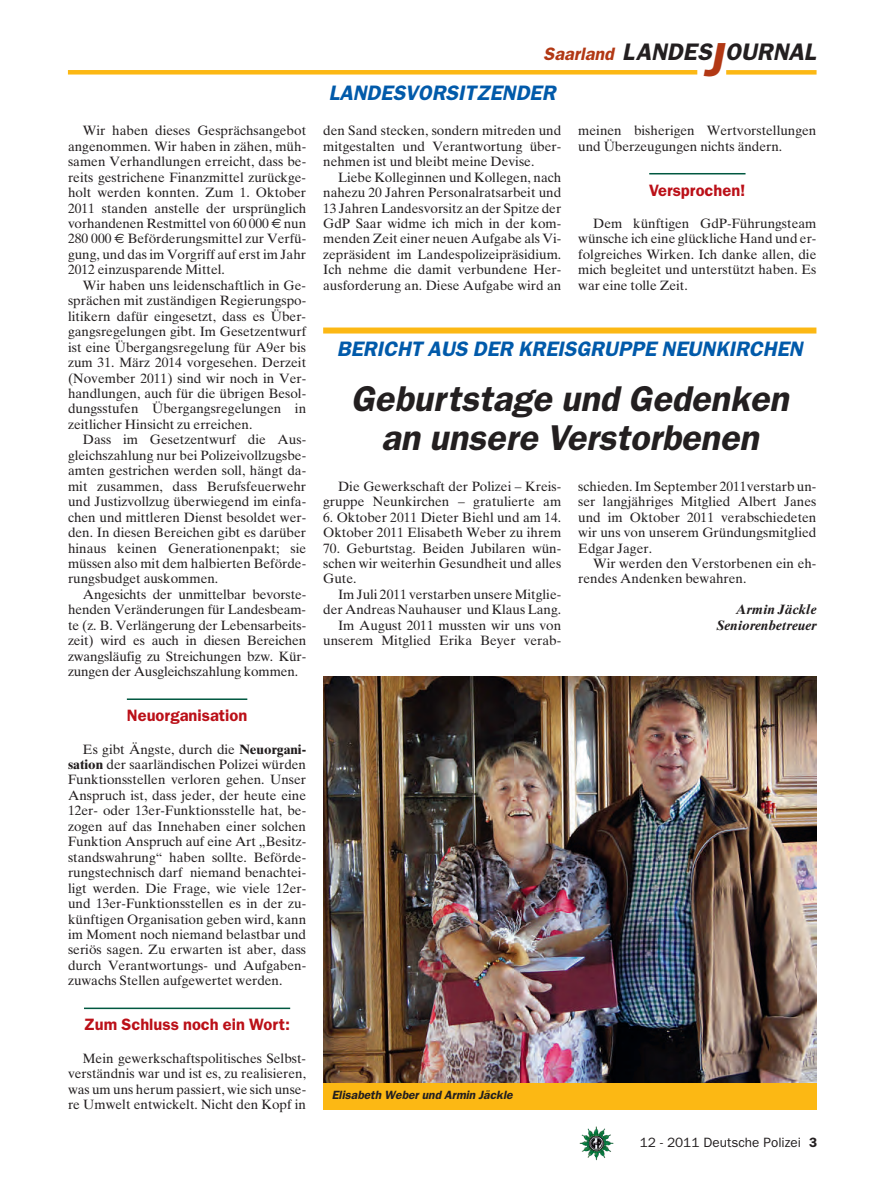
<style>
.page{position:relative;width:893px;height:1191px;background:#fff}
.page>*{position:absolute;margin:0;border:0;box-sizing:border-box;transform-origin:0 0}
.t1{font:36px/39px "Franklin Gothic Demi Oblique OV UTXIJC";color:#231f20;text-align:center}
.t2{font:24px "Franklin Gothic Demi Oblique OV UTXIJC";color:#231f20}
.t3{font:21px "Franklin Gothic Demi Oblique OV UTXIJC";color:#015aaa}
.t4{font:18px "Franklin Gothic Demi Oblique OV UTXIJC";color:#b23814}
.t5{font:16.5px "Franklin Gothic Demi OV MTXIJC";color:#bb1018}
.t6{font:13.5px/15.5px "Times Ten Roman OV PTXIJC";color:#231f20;text-align:justify}
.t7{font:13.5px/15.5px "Times Ten Bold Italic OV STXIJC";color:#231f20;text-align:right}
.t8{font:13.5px "Franklin Gothic Book OV LTXIJC";color:#231f20}
.t9{font:12px "Franklin Gothic Demi Oblique OV UTXIJC";color:#231f20}
.s1{font-family:"Euro Sans"}
.s2{font-family:"Times Ten Bold OV RTXIJC"}
.s3{font-size:48px;color:#b23814}
.s4{font-family:"Franklin Gothic Demi OV MTXIJC"}
</style>
<div class="page">
<img style="left:67px;top:70px;width:750px;height:1091px">
<p class="t6" style="left:68px;top:123px;width:240px;text-indent:15px">Wir haben dieses Gesprächsangebot angenommen. Wir haben in zähen, müh&shy;samen Verhandlungen erreicht, dass be&shy;reits gestrichene Finanzmittel zurückge&shy;holt werden konnten. Zum 1. Oktober 2011 standen anstelle der ursprünglich vorhandenen Restmittel von 60 000 <span class="s1">€</span> nun 280 000 <span class="s1">€</span> Beförderungsmittel zur Verfü&shy;gung, und das im Vorgriff auf erst im Jahr 2012 einzusparende Mittel.</p>
<p class="t6" style="left:68px;top:277px;width:240px;text-indent:15px">Wir haben uns leidenschaftlich in Ge&shy;sprächen mit zuständigen Regierungspo&shy;litikern dafür eingesetzt, dass es Über&shy;gangsregelungen gibt. Im Gesetzentwurf ist eine Übergangsregelung für A9er bis zum 31. März 2014 vorgesehen. Derzeit (November 2011) sind wir noch in Ver&shy;handlungen, auch für die übrigen Besol&shy;dungsstufen Übergangsregelungen in zeitlicher Hinsicht zu erreichen.</p>
<p class="t6" style="left:68px;top:432px;width:240px;text-indent:15px">Dass im Gesetzentwurf die Aus&shy;gleichszahlung nur bei Polizeivollzugsbe&shy;amten gestrichen werden soll, hängt da&shy;mit zusammen, dass Berufsfeuerwehr und Justizvollzug überwiegend im einfa&shy;chen und mittleren Dienst besoldet wer&shy;den. In diesen Bereichen gibt es darüber hinaus keinen Generationenpakt; sie müssen also mit dem halbierten Beförde&shy;rungsbudget auskommen.</p>
<p class="t6" style="left:68px;top:586px;width:240px;text-indent:15px">Angesichts der unmittelbar bevorste&shy;henden Veränderungen für Landesbeam&shy;te (z. B. Verlängerung der Lebensarbeits&shy;zeit) wird es auch in diesen Bereichen zwangsläufig zu Streichungen bzw. Kür&shy;zungen der Ausgleichszahlung kommen.</p>
<p class="t5" style="left:127px;top:706px;width:122px">Neuorganisation</p>
<p class="t6" style="left:68px;top:741px;width:240px;text-indent:15px">Es gibt Ängste, durch die <span class="s2">Neuorgani&shy;sation</span> der saarländischen Polizei würden Funktionsstellen verloren gehen. Unser Anspruch ist, dass jeder, der heute eine 12er- oder 13er-Funktionsstelle hat, be&shy;zogen auf das Innehaben einer solchen Funktion Anspruch auf eine Art „Besitz&shy;standswahrung“ haben sollte. Beförde&shy;rungstechnisch darf niemand benachtei&shy;ligt werden. Die Frage, wie viele 12er&shy;und 13er-Funktionsstellen es in der zu&shy;künftigen Organisation geben wird, kann im Moment noch niemand belastbar und seriös sagen. Zu erwarten ist aber, dass durch Verantwortungs- und Aufgaben&shy;zuwachs Stellen aufgewertet werden.</p>
<p class="t5" style="left:84px;top:1015px;width:208px">Zum Schluss noch ein Wort:</p>
<p class="t6" style="left:68px;top:1050px;width:240px;text-indent:15px">Mein gewerkschaftspolitisches Selbst&shy;verständnis war und ist es, zu realisieren, was um uns herum passiert, wie sich unse&shy;re Umwelt entwickelt. Nicht den Kopf in</p>
<h3 class="t4" style="left:544px;top:43px;width:72px">Saarland</h3>
<h3 class="t3" style="left:329px;top:81px;width:228px">LANDESVORSITZENDER</h3>
<h2 class="t2" style="left:622px;top:38px;width:195px">LANDES<span class="s3">J</span>OURNAL</h2>
<p class="t6" style="left:323px;top:123px;width:240px">den Sand stecken, sondern mitreden und mitgestalten und Verantwortung über&shy;nehmen ist und bleibt meine Devise.</p>
<p class="t6" style="left:323px;top:169px;width:240px;text-indent:15px">Liebe Kolleginnen und Kollegen, nach nahezu 20 Jahren Personalratsarbeit und 13 Jahren Landesvorsitz an der Spitze der GdP Saar widme ich mich in der kom&shy;menden Zeit einer neuen Aufgabe als Vi&shy;zepräsident im Landespolizeipräsidium.<br>Ich nehme die damit verbundene Her&shy;ausforderung an. Diese Aufgabe wird an</p>
<p class="t6" style="left:578px;top:123px;width:240px">meinen bisherigen Wertvorstellungen und Überzeugungen nichts ändern.</p>
<p class="t5" style="left:649px;top:180px;width:98px">Versprochen!</p>
<p class="t6" style="left:578px;top:216px;width:240px;text-indent:15px">Dem künftigen GdP-Führungsteam wünsche ich eine glückliche Hand und er&shy;folgreiches Wirken. Ich danke allen, die mich begleitet und unterstützt haben. Es war eine tolle Zeit.</p>
<h3 class="t3" style="left:337px;top:336px;width:467px">BERICHT AUS DER KREISGRUPPE NEUNKIRCHEN</h3>
<h1 class="t1" style="left:351px;top:379px;width:439px">Geburtstage und Gedenken an unsere Verstorbenen</h1>
<p class="t6" style="left:323px;top:478px;width:240px;text-align:right">Die Gewerkschaft der Polizei – Kreis&shy;gruppe Neunkirchen – gratulierte am</p>
<p class="t6" style="left:323px;top:509px;width:240px">6. Oktober 2011 Dieter Biehl und am 14.<br>Oktober 2011 Elisabeth Weber zu ihrem</p>
<p class="t6" style="left:323px;top:540px;width:240px">70. Geburtstag. Beiden Jubilaren wün&shy;schen wir weiterhin Gesundheit und alles Gute.</p>
<p class="t6" style="left:323px;top:586px;width:240px;text-align:right">Im Juli 2011 verstarben unsere Mitglie&shy;der Andreas Nauhauser und Klaus Lang.<br>Im August 2011 mussten wir uns von unserem Mitglied Erika Beyer verab-</p>
<p class="t6" style="left:578px;top:478px;width:240px">schieden. Im September 2011verstarb un&shy;ser langjähriges Mitglied Albert Janes und im Oktober 2011 verabschiedeten wir uns von unserem Gründungsmitglied Edgar Jager.</p>
<p class="t6" style="left:578px;top:555px;width:240px;text-indent:15px">Wir werden den Verstorbenen ein eh&shy;rendes Andenken bewahren.</p>
<p class="t7" style="left:717px;top:603px;width:101px">Armin Jäckle<br>Seniorenbetreuer</p>
<p class="t9" style="left:332px;top:1088px;width:182px">Elisabeth Weber und Armin Jäckle</p>
<p class="t8" style="left:640px;top:1134px;width:179px">12 - 2011 Deutsche Polizei <span class="s4">3</span></p>
</div>
